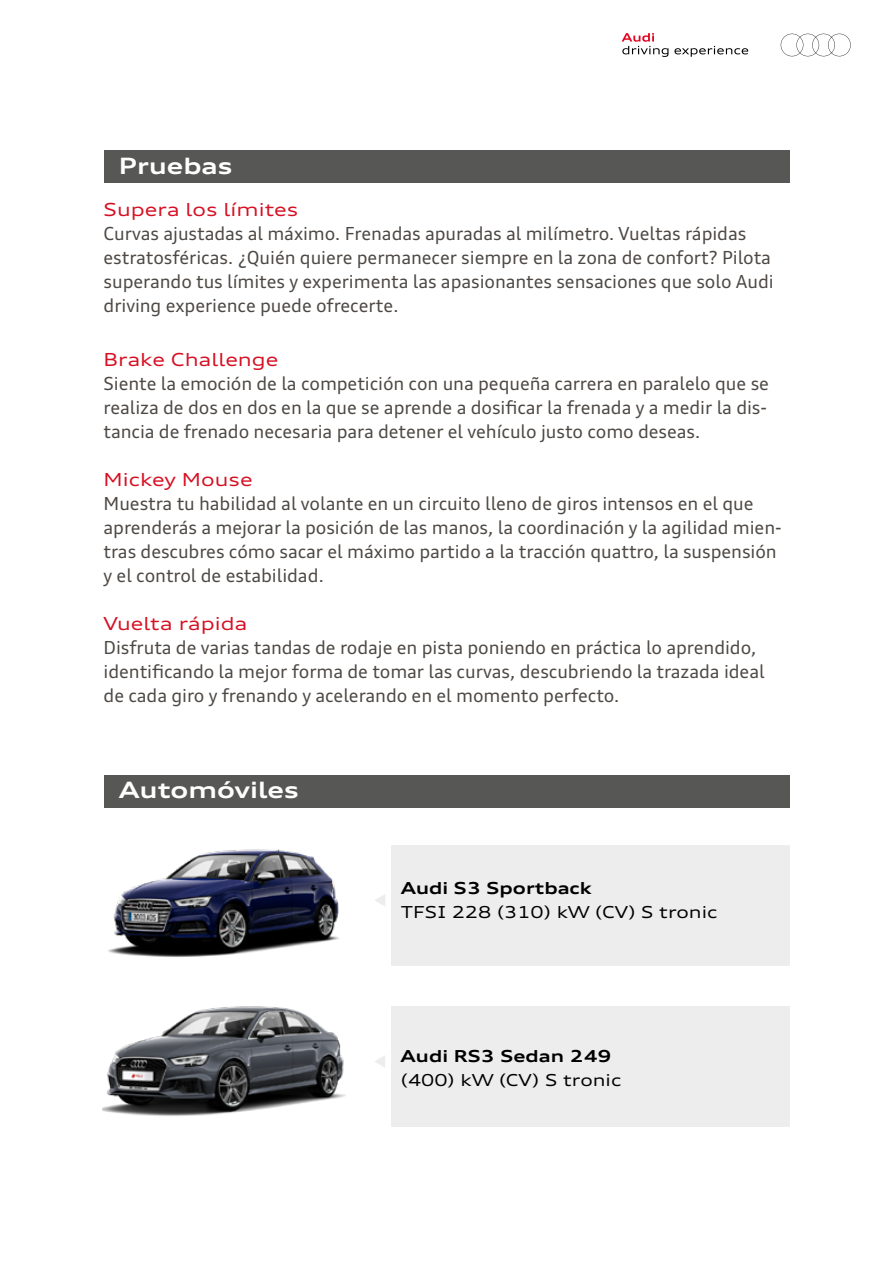
<style>
.page{position:relative;width:893px;height:1263px;background:#fff}
.page>*{position:absolute;margin:0;border:0;box-sizing:border-box;transform-origin:0 0}
.t1{font:700 expanded 22.5px "Audi Type";color:#fff}
.t2{font:18px/24px "Audi Type";letter-spacing:-.005em;color:#4d4844}
.t3{font:expanded 18px "Audi Type";color:#d61023}
.t4{font:expanded 16.5px "Audi Type";color:#000}
.t5{font:700 expanded 16.5px "Audi Type";color:#000}
</style>
<div class="page">
<svg style="left:622px;top:33px;width:46px;height:24px"></svg>
<svg style="left:674px;top:46px;width:74px;height:11px"></svg>
<svg style="left:781px;top:34px;width:70px;height:22px"></svg>
<div style="left:104px;top:150px;width:685px;height:33px;background:#575756"></div>
<div style="left:104px;top:776px;width:685px;height:32px;background:#575756"></div>
<div style="left:391px;top:845px;width:398px;height:120px;background:#ededed"></div>
<svg style="left:375px;top:894px;width:10px;height:12px"></svg>
<img style="left:108px;top:849px;width:231px;height:108px">
<div style="left:391px;top:1006px;width:398px;height:120px;background:#ededed"></div>
<svg style="left:375px;top:1056px;width:10px;height:11px"></svg>
<img style="left:103px;top:1006px;width:243px;height:110px">
<p class="t1" style="left:119px;top:151px;width:115px">Pruebas</p>
<p class="t3" style="left:104px;top:197px;width:196px">Supera los límites</p>
<p class="t2" style="left:104px;top:221px;width:672px">Curvas ajustadas al máximo. Frenadas apuradas al milímetro. Vueltas rápidas estratosféricas. ¿Quién quiere permanecer siempre en la zona de confort? Pilota superando tus límites y experimenta las apasionantes sensaciones que solo Audi driving experience puede ofrecerte.</p>
<p class="t3" style="left:104px;top:347px;width:176px">Brake Challenge</p>
<p class="t2" style="left:104px;top:371px;width:667px;text-align:justify">Siente la emoción de la competición con una pequeña carrera en paralelo que se realiza de dos en dos en la que se aprende a dosificar la frenada y a medir la dis&shy;tancia de frenado necesaria para detener el vehículo justo como deseas.</p>
<p class="t3" style="left:104px;top:467px;width:151px">Mickey Mouse</p>
<p class="t2" style="left:104px;top:491px;width:680px">Muestra tu habilidad al volante en un circuito lleno de giros intensos en el que aprenderás a mejorar la posición de las manos, la coordinación y la agilidad mien&shy;tras descubres cómo sacar el máximo partido a la tracción quattro, la suspensión y el control de estabilidad.</p>
<p class="t3" style="left:104px;top:611px;width:145px">Vuelta rápida</p>
<p class="t2" style="left:104px;top:635px;width:663px">Disfruta de varias tandas de rodaje en pista poniendo en práctica lo aprendido, identificando la mejor forma de tomar las curvas, descubriendo la trazada ideal de cada giro y frenando y acelerando en el momento perfecto.</p>
<p class="t1" style="left:119px;top:775px;width:181px">Automóviles</p>
<p class="t5" style="left:401px;top:877px;width:192px">Audi S3 Sportback</p>
<p class="t4" style="left:401px;top:901px;width:318px">TFSI 228 (310) kW (CV) S tronic</p>
<p class="t5" style="left:401px;top:1045px;width:212px">Audi RS3 Sedan 249</p>
<p class="t4" style="left:401px;top:1069px;width:222px">(400) kW (CV) S tronic</p>
</div>
